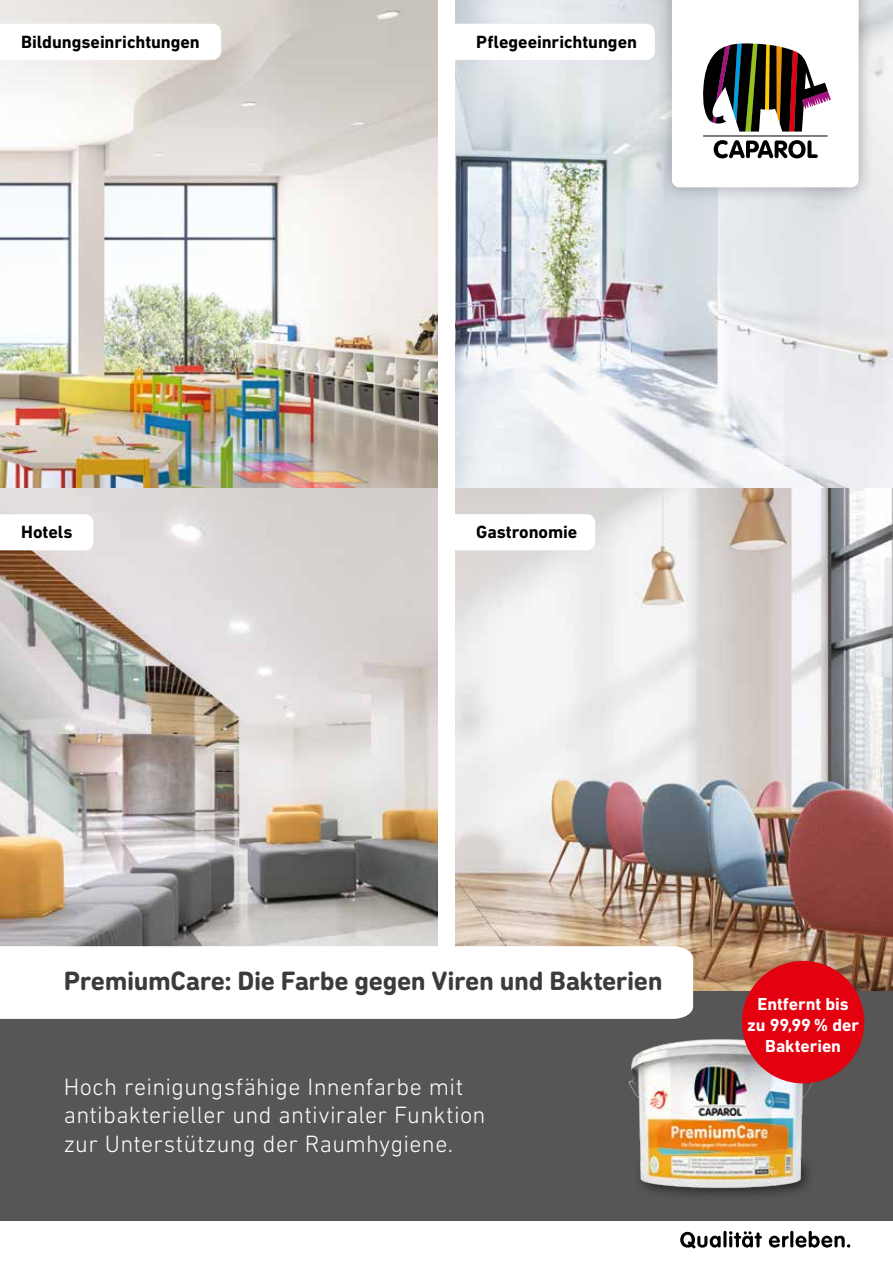
<style>
.page{position:relative;width:893px;height:1263px;background:#fff}
.page>*{position:absolute;margin:0;border:0;box-sizing:border-box;transform-origin:0 0}
.t1{font:700 27px "DIN Next Rounded LT Pro";letter-spacing:-.015em;color:#3b3b3a}
.t2{font:300 24px/28.8px "DIN Next LT Pro";letter-spacing:.015em;color:#fff}
.t3{font:700 18px "DIN Next LT Pro";letter-spacing:-.005em;color:#000}
.t4{font:700 17.7px/21px "DIN Next LT Pro";letter-spacing:-.005em;color:#fff;text-align:center}
</style>
<div class="page">
<img style="left:0;top:0;width:438px;height:489px">
<img style="left:455px;top:0;width:438px;height:489px">
<div style="left:0;top:990px;width:893px;height:230px;background:#565656"></div>
<svg style="left:680px;top:1231px;width:170px;height:17px"></svg>
<img style="left:628px;top:1030px;width:218px;height:165px">
<svg style="left:0;top:24px;width:221px;height:36px"></svg>
<svg style="left:455px;top:24px;width:200px;height:36px"></svg>
<div style="left:656px;top:0;width:218px;height:203px;background:#000;opacity:.3"></div>
<svg style="left:672px;top:0;width:187px;height:187px"></svg>
<img style="left:0;top:489px;width:893px;height:501px">
<svg style="left:0;top:514px;width:94px;height:36px"></svg>
<div style="left:438px;top:0;width:17px;height:990px;background:#fff"></div>
<svg style="left:0;top:946px;width:693px;height:73px"></svg>
<svg style="left:455px;top:514px;width:140px;height:36px"></svg>
<div style="left:742px;top:961px;width:122px;height:122px;background:#e3000f;border-radius:50%"></div>
<p class="t3" style="left:21px;top:31px;width:180px">Bildungseinrichtungen</p>
<p class="t3" style="left:476px;top:31px;width:162px">Pflegeeinrichtungen</p>
<p class="t3" style="left:21px;top:522px;width:53px">Hotels</p>
<p class="t3" style="left:476px;top:522px;width:103px">Gastronomie</p>
<p class="t1" style="left:64px;top:965px;width:600px">PremiumCare: Die Farbe gegen Viren und Bakterien</p>
<p class="t2" style="left:64px;top:1072px;width:423px">Hoch reinigungsfähige Innenfarbe mit antibakterieller und antiviraler Funktion zur Unterstützung der Raumhygiene.</p>
<p class="t4" style="left:747px;top:993px;width:113px">Entfernt bis zu 99,99 % der<br>Bakterien</p>
</div>
